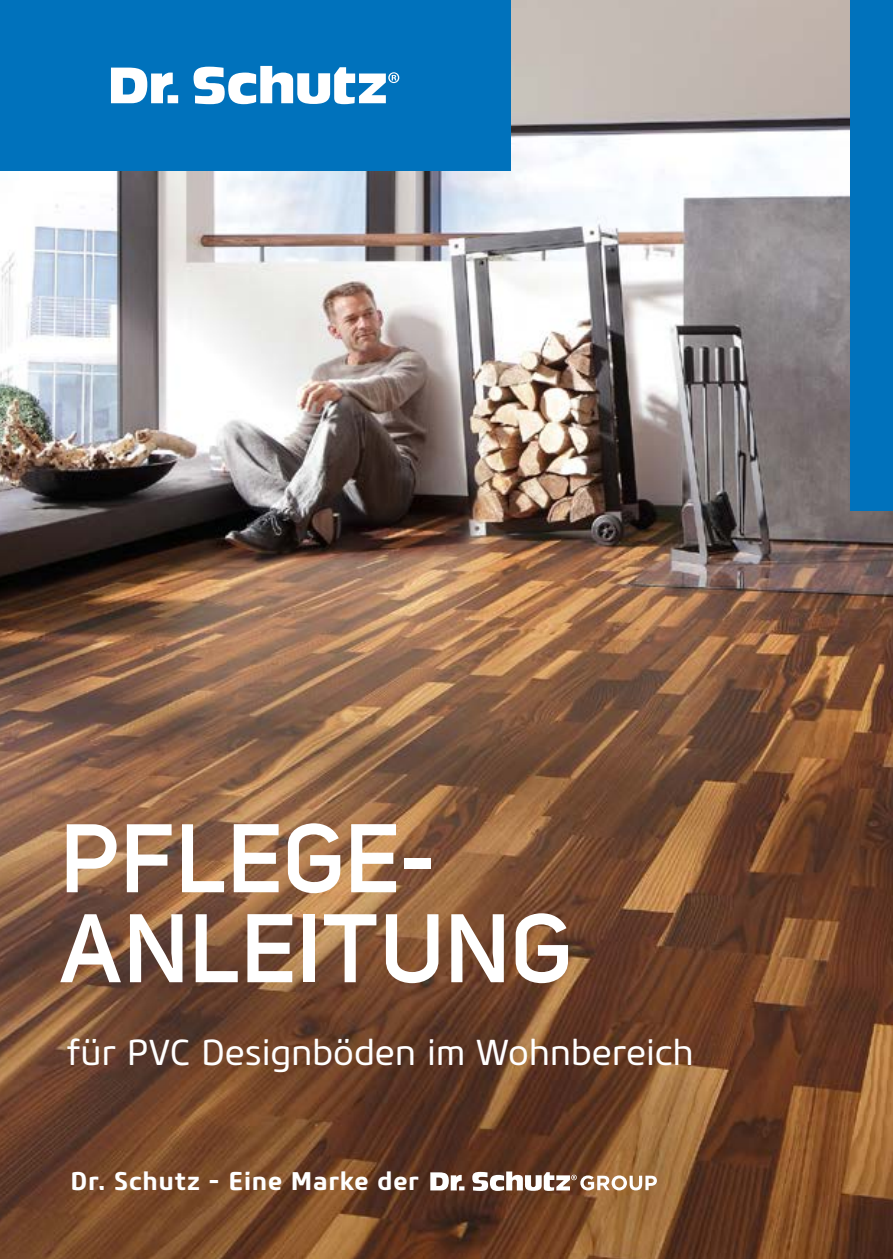
<style>
.page{position:relative;width:893px;height:1259px;background:#fff}
.page>*{position:absolute;margin:0;border:0;box-sizing:border-box;transform-origin:0 0}
.t1{font:600 96px/90px "Uni Sans";letter-spacing:.01em;color:#fff}
.t2{font:36px "Core Sans M45";letter-spacing:-.01em;color:#fff}
.t3{font:700 25.5px "Core Sans M65";letter-spacing:.03em;color:#fff}
</style>
<div class="page">
<img style="left:0;top:0;width:893px;height:1259px">
<div style="left:850px;top:0;width:43px;height:510px;background:#0072bc"></div>
<svg style="left:430px;top:1171px;width:227px;height:20px"></svg>
<div style="left:0;top:0;width:510px;height:170px;background:#0072bc"></div>
<svg style="left:111px;top:66px;width:288px;height:38px"></svg>
<h1 class="t1" style="left:60px;top:806px;width:513px">PFLEGE-<br>ANLEITUNG</h1>
<p class="t2" style="left:67px;top:1030px;width:628px">für PVC Designböden im Wohnbereich</p>
<p class="t3" style="left:70px;top:1164px;width:350px">Dr. Schutz - Eine Marke der</p>
</div>
